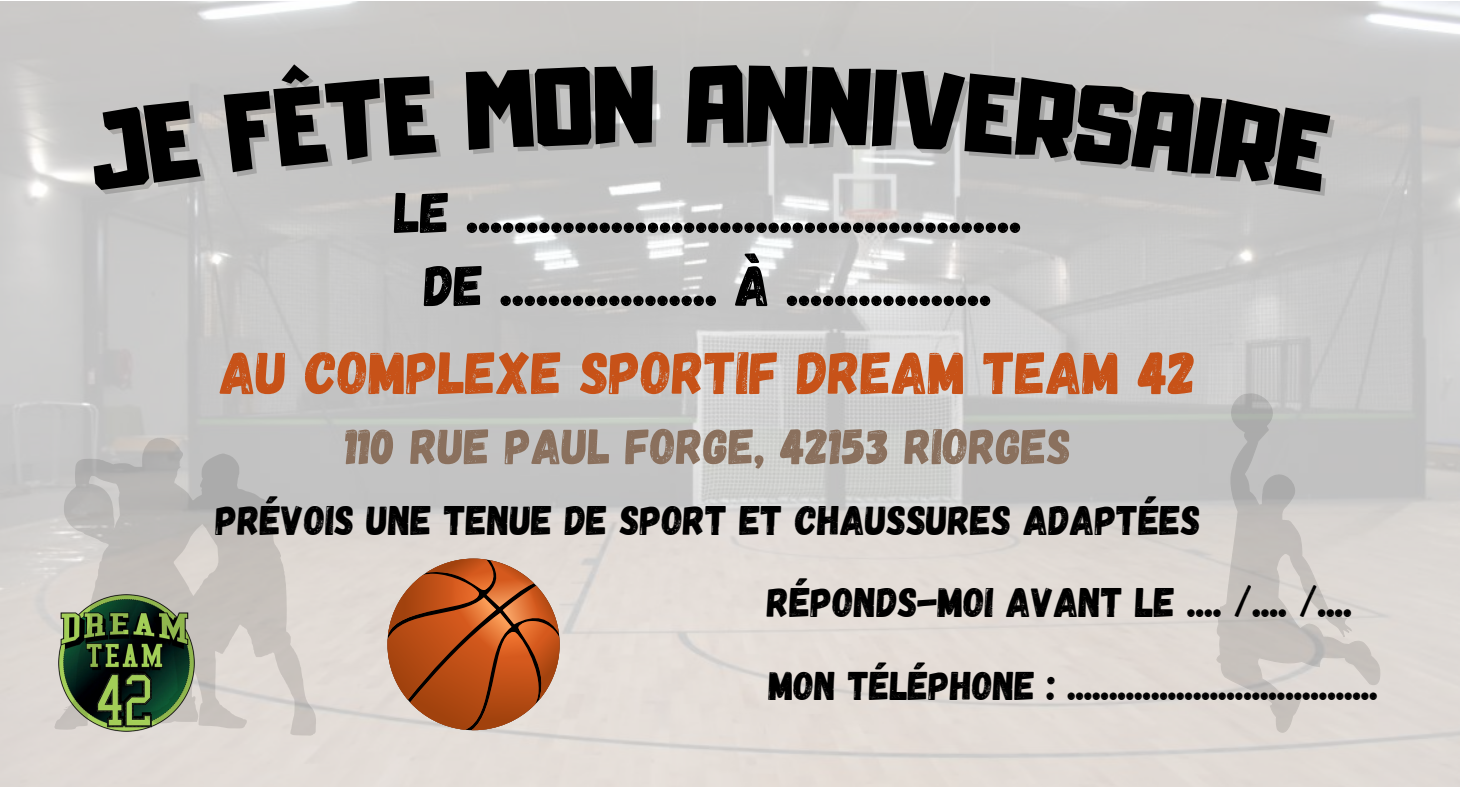
<style>
.page{position:relative;width:1460px;height:788px;background:#fff}
.page>*{position:absolute;margin:0;border:0;box-sizing:border-box;transform-origin:0 0}
.t1{font:97.25px "Adumu";color:#000}
.t2{font:60px "Gagalin";color:#c75218}
.t3{font:57.5px/73px "Gagalin";color:#000;text-align:center}
.t4{font:50px "Gagalin";color:#8a705d}
.t5{font:41.25px "Gagalin";color:#000}
.t6{font:40px "Gagalin";color:#000}
</style>
<div class="page">
<svg style="left:387px;top:558px;width:173px;height:172px;background:#ba6b41"></svg>
<svg style="left:54px;top:437px;width:262px;height:298px;background:#adafa5"></svg>
<svg style="left:1216px;top:390px;width:164px;height:345px;background:#ccc9c6"></svg>
<svg style="left:85px;top:98px;width:116px;height:94px;background:#cdcbc9"></svg>
<div style="left:224px;top:60px;width:213px;height:112px;background:#c6c5c4"></div>
<div style="left:465px;top:64px;width:189px;height:86px;background:#c5c5c3"></div>
<svg style="left:747px;top:64px;width:585px;height:127px;background:#c7c7c6"></svg>
<h1 class="t1" style="left:685px;top:65px;width:62px">A</h1>
<p class="t3" style="left:394px;top:173px;width:629px">LE ..............................................<br>DE .................. À .................</p>
<p class="t2" style="left:220px;top:334px;width:978px">AU COMPLEXE SPORTIF DREAM TEAM 42</p>
<p class="t4" style="left:346px;top:414px;width:727px">110 RUE PAUL FORGE, 42153 RIORGES</p>
<p class="t5" style="left:216px;top:493px;width:987px">PRÉVOIS UNE TENUE DE SPORT ET CHAUSSURES ADAPTÉES</p>
<p class="t5" style="left:767px;top:575px;width:587px">RÉPONDS-MOI AVANT LE .... /.... /....</p>
<p class="t6" style="left:769px;top:660px;width:611px">MON TÉLÉPHONE : .....................................</p>
</div>
